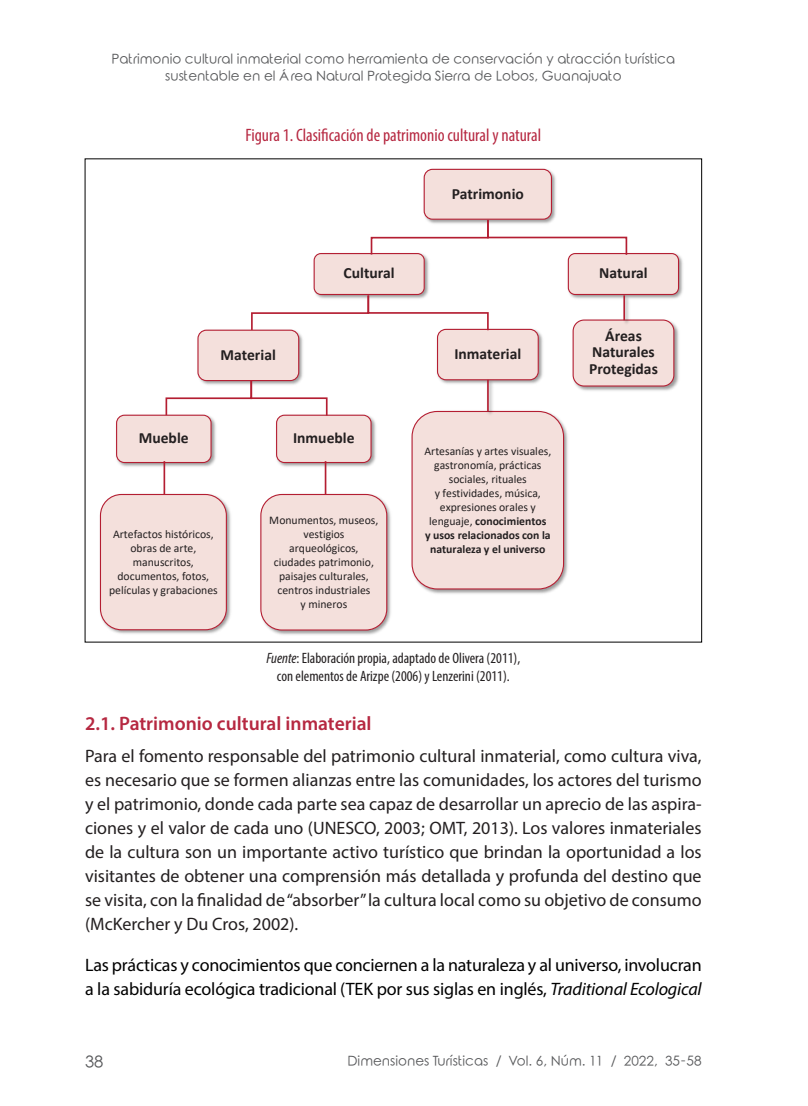
<style>
.page{position:relative;width:808px;height:1106px;background:#fff}
.page>*{position:absolute;margin:0;border:0;box-sizing:border-box;transform-origin:0 0}
.Subtítulo_3{font:600 19.5px "Myriad Pro";color:#b62841}
.Texto{font:18px/24px "Myriad Pro";color:#231f20;text-align:justify}
.Texto-2{font:18px/24px "Myriad Pro";letter-spacing:-.01em;color:#000}
.FIGURA_o_CUADRO{font:condensed 18px "Myriad Pro";color:#b62841}
.t1{font:16.5px "Rounded Elegance";color:#57585a}
.t2{font:700 15.6px/16.8px "Calibri";color:#231f20;text-align:center}
.Fuente{font:condensed 15px/18px "Myriad Pro";color:#231f20;text-align:center}
.t3{font:13.5px/16.2px "Rounded Elegance";color:#57585a;text-align:center}
.t4{font:11.7px/14px "Calibri";color:#231f20;text-align:center}
.s1{font-weight:700}
.s2{font-style:italic}
</style>
<div class="page">
<img style="left:423px;top:168px;width:133px;height:50px">
<div style="left:424px;top:169px;width:128px;height:51px;background:#f4e0dc;border:1px solid #b41e32;border-radius:8px"></div>
<img style="left:313px;top:253px;width:116px;height:41px">
<div style="left:314px;top:253px;width:111px;height:42px;background:#f4e0dc;border:1px solid #b41e32;border-radius:7px"></div>
<img style="left:198px;top:332px;width:105px;height:47px">
<div style="left:197px;top:329px;width:102px;height:52px;background:#f4e0dc;border:1px solid #b41e32;border-radius:8px"></div>
<img style="left:116px;top:417px;width:100px;height:53px">
<div style="left:116px;top:414px;width:96px;height:49px;background:#f4e0dc;border:1px solid #b41e32;border-radius:8px"></div>
<img style="left:99px;top:491px;width:132px;height:143px">
<img style="left:227px;top:521px;width:4px;height:90px">
<div style="left:100px;top:494px;width:127px;height:136px;background:#f4e0dc;border:1px solid #b41e32;border-radius:21px"></div>
<img style="left:276px;top:416px;width:100px;height:54px">
<div style="left:276px;top:414px;width:96px;height:49px;background:#f4e0dc;border:1px solid #b41e32;border-radius:8px"></div>
<img style="left:266px;top:491px;width:122px;height:144px">
<img style="left:262px;top:507px;width:129px;height:118px">
<div style="left:260px;top:494px;width:127px;height:136px;background:#f4e0dc;border:1px solid #b41e32;border-radius:21px"></div>
<img style="left:436px;top:328px;width:107px;height:56px">
<div style="left:437px;top:329px;width:102px;height:51px;background:#f4e0dc;border:1px solid #b41e32;border-radius:8px"></div>
<img style="left:412px;top:410px;width:156px;height:184px">
<img style="left:563px;top:438px;width:4px;height:132px">
<div style="left:411px;top:411px;width:153px;height:178px;background:#f4e0dc;border:1px solid #b41e32;border-radius:25px"></div>
<img style="left:567px;top:253px;width:116px;height:46px">
<img style="left:587px;top:295px;width:77px;height:3px">
<div style="left:568px;top:253px;width:111px;height:42px;background:#f4e0dc;border:1px solid #b41e32;border-radius:7px"></div>
<img style="left:572px;top:324px;width:107px;height:63px">
<img style="left:577px;top:321px;width:97px;height:70px">
<div style="left:573px;top:319px;width:101px;height:67px;background:#f4e0dc;border:1px solid #b41e32;border-radius:11px"></div>
<svg style="left:370px;top:218px;width:258px;height:38px"></svg>
<img style="left:621px;top:293px;width:11px;height:31px">
<hr style="left:623px;top:295px;width:2px;height:25px;background:#b41e32">
<img style="left:485px;top:378px;width:10px;height:36px">
<hr style="left:487px;top:380px;width:2px;height:31px;background:#b41e32">
<hr style="left:325px;top:461px;width:1px;height:33px;background:#b41e32">
<hr style="left:164px;top:461px;width:1px;height:33px;background:#b41e32">
<svg style="left:250px;top:294px;width:239px;height:38px"></svg>
<svg style="left:165px;top:379px;width:163px;height:38px"></svg>
<p class="t3" style="left:112px;top:53px;width:565px">Patrimonio cultural inmaterial como herramienta de conservación y atracción turística sustentable en el Área Natural Protegida Sierra de Lobos, Guanajuato</p>
<p class="FIGURA_o_CUADRO" style="left:245px;top:124px;width:297px">Figura 1. Clasificación de patrimonio cultural y natural</p>
<p class="t2" style="left:139px;top:429px;width:51px">Mueble</p>
<p class="t2" style="left:221px;top:346px;width:57px">Material</p>
<p class="t2" style="left:344px;top:264px;width:53px">Cultural</p>
<p class="t2" style="left:293px;top:429px;width:63px">Inmueble</p>
<p class="t4" style="left:109px;top:527px;width:110px">Artefactos históricos, obras de arte, manuscritos, documentos, fotos, películas y grabaciones</p>
<p class="t4" style="left:269px;top:513px;width:111px">Monumentos, museos, vestigios arqueológicos, ciudades patrimonio, paisajes culturales, centros industriales<br>y mineros</p>
<p class="t2" style="left:452px;top:185px;width:74px">Patrimonio</p>
<p class="t2" style="left:454px;top:345px;width:68px">Inmaterial</p>
<p class="t4" style="left:424px;top:444px;width:128px">Artesanías y artes visuales, gastronomía, prácticas sociales, rituales<br>y festividades, música, expresiones orales y lenguaje, <span class="s1">conocimientos<br>y usos relacionados con la naturaleza y el universo</span></p>
<p class="t2" style="left:599px;top:264px;width:50px">Natural</p>
<p class="t2" style="left:589px;top:327px;width:70px">Áreas<br>Naturales<br>Protegidas</p>
<p class="Fuente" style="left:266px;top:648px;width:255px"><span class="s2">Fuente</span>: Elaboración propia, adaptado de Olivera (2011), con elementos de Arizpe (2006) y Lenzerini (2011).</p>
<p class="Subtítulo_3" style="left:85px;top:710px;width:288px">2.1. Patrimonio cultural inmaterial</p>
<p class="Texto" style="left:85px;top:744px;width:618px">Para el fomento responsable del patrimonio cultural inmaterial, como cultura viva, es necesario que se formen alianzas entre las comunidades, los actores del turismo y el patrimonio, donde cada parte sea capaz de desarrollar un aprecio de las aspira&shy;ciones y el valor de cada uno (UNESCO, 2003; OMT, 2013). Los valores inmateriales de la cultura son un importante activo turístico que brindan la oportunidad a los visitantes de obtener una comprensión más detallada y profunda del destino que se visita, con la finalidad de “absorber” la cultura local como su objetivo de consumo (McKercher y Du Cros, 2002).</p>
<p class="Texto-2" style="left:85px;top:953px;width:618px">Las prácticas y conocimientos que conciernen a la naturaleza y al universo, involucran a la sabiduría ecológica tradicional (TEK por sus siglas en inglés, <span class="s2">Traditional Ecological</span></p>
<p class="t1" style="left:85px;top:1052px;width:20px">38</p>
<p class="t3" style="left:347px;top:1054px;width:356px">Dimensiones Turísticas / Vol. 6, Núm. 11 / 2022, 35-58</p>
</div>
